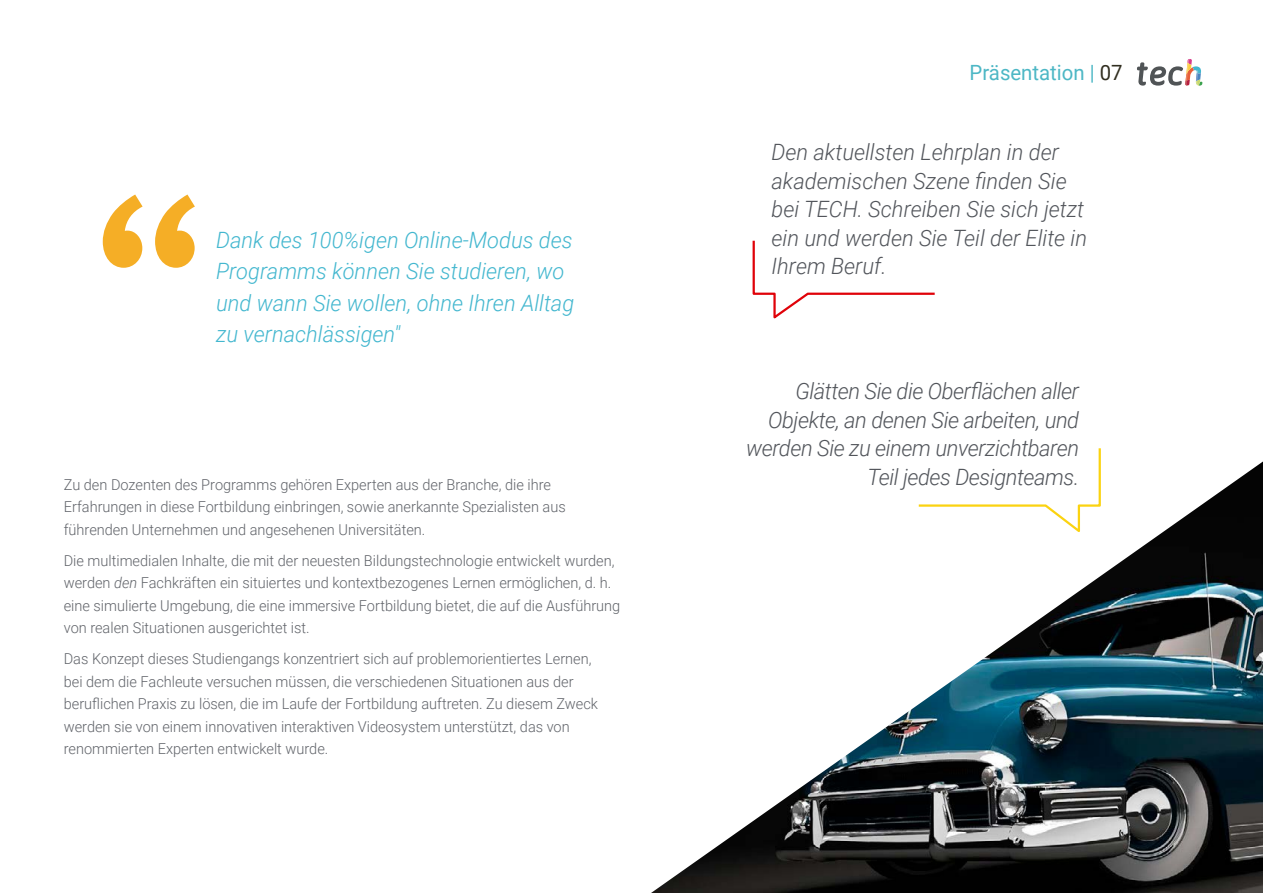
<style>
.page{position:relative;width:1263px;height:893px;background:#fff}
.page>*{position:absolute;margin:0;border:0;box-sizing:border-box;transform-origin:0 0}
.t1{font:italic 300 22.5px/28.5px "Roboto";letter-spacing:-.01em;color:#52555b;text-align:right}
.t2{font:italic 300 22.5px/31.5px "Roboto";color:#43b7cf}
.t3{font:21px "Roboto";color:#4db7c5}
.t4{font:300 15px/22.5px "Roboto";color:#61646a}
.s1{font-style:italic}
.s2{color:#312e20}
</style>
<div class="page">
<svg style="left:103px;top:195px;width:92px;height:73px"></svg>
<img style="left:651px;top:461px;width:612px;height:432px">
<svg style="left:1137px;top:59px;width:65px;height:27px"></svg>
<svg style="left:916px;top:448px;width:186px;height:88px"></svg>
<svg style="left:752px;top:240px;width:183px;height:79px"></svg>
<h1 class="t2" style="left:216px;top:223px;width:360px">Dank des 100%igen Online-Modus des<br>Programms können Sie studieren, wo und wann Sie wollen, ohne Ihren Alltag zu vernachlässigen"</h1>
<p class="t4" style="left:64px;top:472px;width:503px">Zu den Dozenten des Programms gehören Experten aus der Branche, die ihre<br>Erfahrungen in diese Fortbildung einbringen, sowie anerkannte Spezialisten aus führenden Unternehmen und angesehenen Universitäten.</p>
<p class="t4" style="left:64px;top:548px;width:558px">Die multimedialen Inhalte, die mit der neuesten Bildungstechnologie entwickelt wurden, werden <span class="s1">den</span> Fachkräften ein situiertes und kontextbezogenes Lernen ermöglichen, d. h. eine simulierte Umgebung, die eine immersive Fortbildung bietet, die auf die Ausführung von realen Situationen ausgerichtet ist.</p>
<p class="t4" style="left:64px;top:647px;width:536px">Das Konzept dieses Studiengangs konzentriert sich auf problemorientiertes Lernen, bei dem die Fachleute versuchen müssen, die verschiedenen Situationen aus der beruflichen Praxis zu lösen, die im Laufe der Fortbildung auftreten. Zu diesem Zweck werden sie von einem innovativen interaktiven Videosystem unterstützt, das von renommierten Experten entwickelt wurde.</p>
<h2 class="t3" style="left:969px;top:57px;width:155px">Präsentation | <span class="s2">07</span></h2>
<h1 class="t1" style="left:771px;top:137px;width:317px;text-align:left">Den aktuellsten Lehrplan in der akademischen Szene finden Sie bei TECH. Schreiben Sie sich jetzt ein und werden Sie Teil der Elite in<br>Ihrem Beruf.</h1>
<h1 class="t1" style="left:746px;top:376px;width:335px">Glätten Sie die Oberflächen aller<br>Objekte, an denen Sie arbeiten, und werden Sie zu einem unverzichtbaren<br>Teil jedes Designteams.</h1>
</div>
